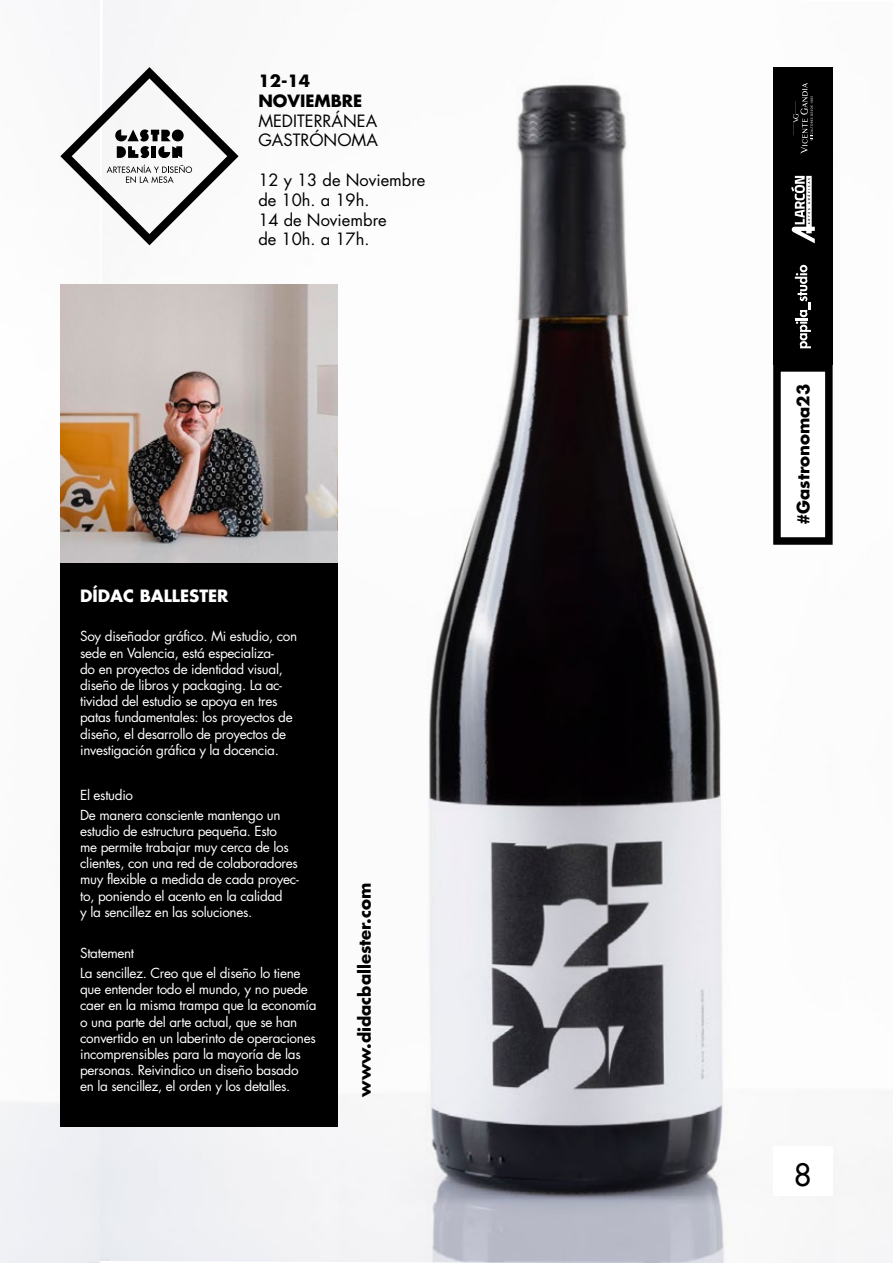
<style>
.page{position:relative;width:893px;height:1263px;background:#fff}
.page>*{position:absolute;margin:0;border:0;box-sizing:border-box;transform-origin:0 0}
.t1{font:500 30px "Futura Std";color:#000}
.t2{font:16.5px/19.8px "Futura Std";color:#000}
.t3{font:700 16.5px/19.8px "Futura Std";color:#000}
.t4{font:700 16.5px "Futura Std";color:#fff}
.t5{font:13.5px/16.2px "Futura Std";letter-spacing:-.025em;color:#fff}
</style>
<div class="page">
<img style="left:100px;top:5px;width:733px;height:1258px">
<img style="left:0;top:284px;width:100px;height:979px">
<div style="left:60px;top:562px;width:278px;height:564px;background:#000"></div>
<img style="left:60px;top:285px;width:278px;height:277px">
<div style="left:773px;top:1146px;width:60px;height:50px;background:#fff"></div>
<svg style="left:60px;top:67px;width:179px;height:178px"></svg>
<div style="left:773px;top:67px;width:60px;height:297px;background:#000"></div>
<svg style="left:795px;top:265px;width:16px;height:83px"></svg>
<div style="left:777px;top:368px;width:52px;height:173px;background:#fff"></div>
<div style="left:773px;top:364px;width:60px;height:181px;border:8px solid #000"></div>
<svg style="left:791px;top:176px;width:24px;height:67px"></svg>
<svg style="left:793px;top:83px;width:20px;height:71px"></svg>
<p class="t3" style="left:258px;top:71px;width:105px">12-14<br>NOVIEMBRE</p>
<p class="t2" style="left:258px;top:111px;width:121px">MEDITERRÁNEA<br>GASTRÓNOMA</p>
<p class="t2" style="left:258px;top:170px;width:169px">12 y 13 de Noviembre de 10h. a 19h.<br>14 de Noviembre<br>de 10h. a 17h.</p>
<p class="t4" style="left:80px;top:585px;width:71px">DÍDAC BALLE</p>
<p class="t4" style="left:189px;top:585px;width:30px">STER</p>
<p class="t5" style="left:80px;top:628px;width:219px">Soy diseñador gráfico. Mi estudio, con sede en Valencia, está especializa-<br>do en proyectos de identidad visual, diseño de libros y packaging. La ac&shy;tividad del estudio se apoya en tres patas fundamentales: los proyectos de diseño, el desarrollo de proyectos de investigación gráfica y la docencia.</p>
<p class="t5" style="left:80px;top:785px;width:202px;line-height:19.8px">El estudio<br>De manera consciente mantengo un</p>
<p class="t5" style="left:80px;top:823px;width:220px">estudio de estructura pequeña. Esto<br>me permite trabajar muy cerca de los clientes, con una red de colaboradores muy flexible a medida de cada proyec&shy;to, poniendo el acento en la calidad<br>y la sencillez en las soluciones.</p>
<p class="t5" style="left:80px;top:943px;width:222px;line-height:19.8px">Statement<br>La sencillez. Creo que el diseño lo tiene</p>
<p class="t5" style="left:80px;top:981px;width:238px">que entender todo el mundo, y no puede caer en la misma trampa que la economía o una parte del arte actual, que se han convertido en un laberinto de operaciones incomprensibles para la mayoría de las personas. Reivindico un diseño basado<br>en la sencillez, el orden y los detalles.</p>
<p class="t3" style="left:355px;top:1097px;width:215px;rotate:-90deg">WWW.DIDACBALLESTER.COM</p>
<p class="t3" style="left:793px;top:525px;width:143px;rotate:-90deg">#GASTRONOMA23</p>
<h1 class="t1" style="left:794px;top:1156px;width:19px">8</h1>
</div>
